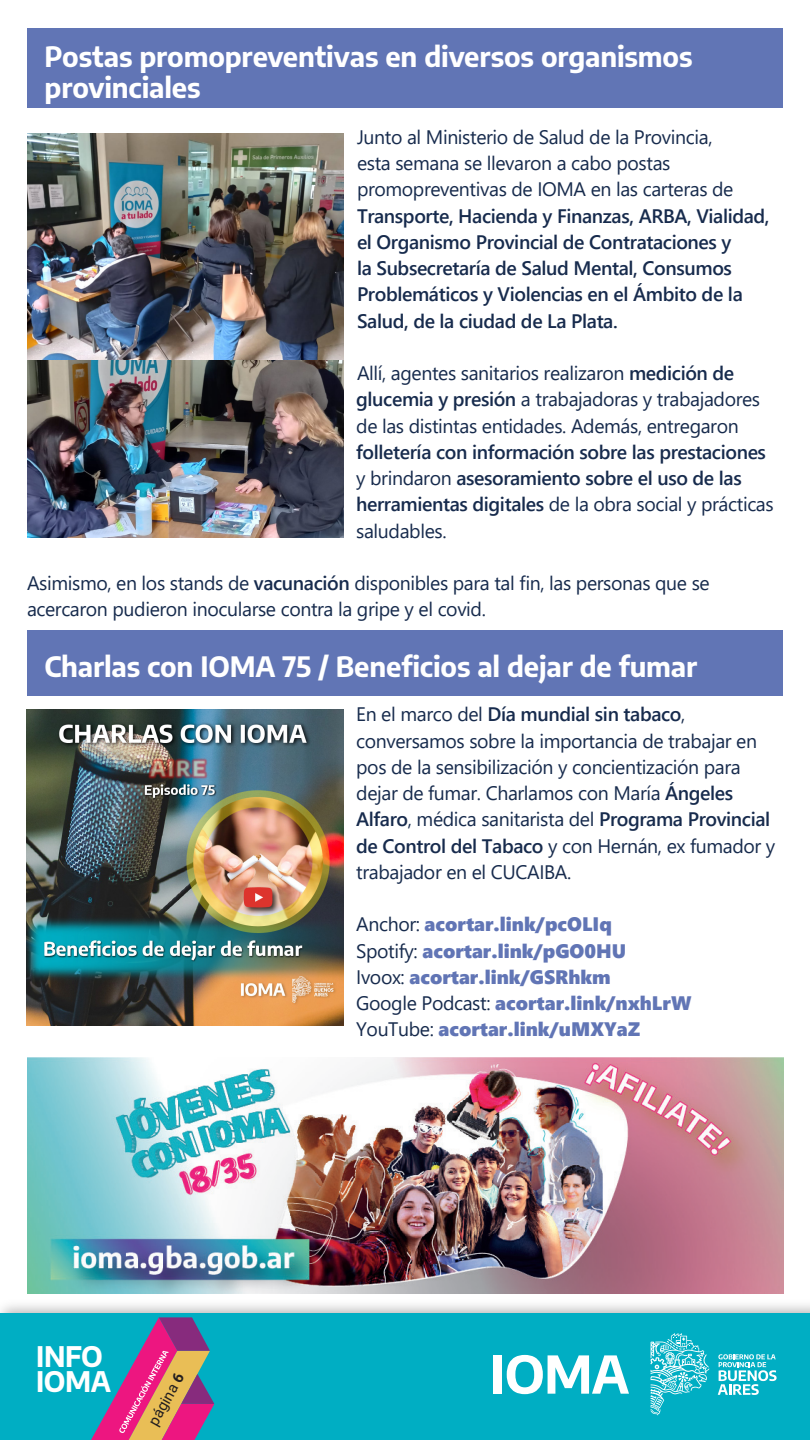
<style>
.page{position:relative;width:810px;height:1440px;background:#fff}
.page>*{position:absolute;margin:0;border:0;box-sizing:border-box;transform-origin:0 0}
.t1{font:700 27.83px/24.1px "Encode Sans";letter-spacing:-.015em;color:#fff}
.t2{font:700 27.53px/30.6px "Encode Sans";letter-spacing:-.005em;color:#fff}
.t3{font:19.5px/26.2px "Segoe UI";letter-spacing:-.02em;color:#172b4d}
.t4{font:600 19.5px/26.2px "Segoe UI";letter-spacing:-.02em;color:#172b4d}
.t5{font:19.5px/26.2px "Segoe UI Black";color:#6175b5}
.t6{font:15px "Roboto";color:#231f20}
.s1{font-weight:400}
.s2{font-weight:600}
.s3{font-family:"Segoe UI";color:#172b4d}
.s4{font-weight:700}
</style>
<div class="page">
<img style="left:0;top:1305px;width:810px;height:9px">
<div style="left:0;top:1314px;width:810px;height:126px;background:#00aec3"></div>
<svg style="left:718px;top:1354px;width:59px;height:41px"></svg>
<svg style="left:651px;top:1333px;width:58px;height:82px"></svg>
<div style="left:494px;top:1355px;width:8px;height:39px;background:#fff"></div>
<svg style="left:507px;top:1355px;width:122px;height:39px"></svg>
<svg style="left:91px;top:1317px;width:123px;height:123px"></svg>
<div style="left:27px;top:28px;width:756px;height:80px;background:#6175b5"></div>
<div style="left:27px;top:630px;width:756px;height:66px;background:#6175b5"></div>
<img style="left:27px;top:134px;width:317px;height:404px">
<img style="left:27px;top:710px;width:316px;height:316px">
<img style="left:27px;top:1058px;width:756px;height:236px">
<p class="t2" style="left:45px;top:40px;width:649px">Postas promopreventivas en diversos organismos provinciales</p>
<p class="t4" style="left:357px;top:122px;width:414px"><span class="s1">Junto al Ministerio de Salud de la Provincia,<br>esta semana se llevaron a cabo postas promopreventivas de IOMA en las carteras de </span>Transporte, Hacienda y Finanzas, ARBA, Vialidad, el Organismo Provincial de Contrataciones y<br>la Subsecretaría de Salud Mental, Consumos Problemáticos y Violencias en el Ámbito de la Salud, de la ciudad de La Plata.</p>
<p class="t3" style="left:356px;top:358px;width:419px">Allí, agentes sanitarios realizaron <span class="s2">medición de glucemia y presión</span> a trabajadoras y trabajadores de las distintas entidades. Además, entregaron <span class="s2">folletería con información sobre las prestaciones </span>y brindaron <span class="s2">asesoramiento sobre el uso de las herramientas digitales</span> de la obra social y prácticas saludables.</p>
<p class="t3" style="left:27px;top:568px;width:684px">Asimismo, en los stands de <span class="s2">vacunación</span> disponibles para tal fin, las personas que se acercaron pudieron inocularse contra la gripe y el covid.</p>
<p class="t2" style="left:45px;top:650px;width:654px">Charlas con IOMA 75 / Beneficios al dejar de fumar</p>
<p class="t3" style="left:356px;top:700px;width:421px">En el marco del <span class="s2">Día mundial sin tabaco</span>, conversamos sobre la importancia de trabajar en pos de la sensibilización y concientización para dejar de fumar. Charlamos con María <span class="s2">Ángeles Alfaro</span>, médica sanitarista del <span class="s2">Programa Provincial de Control del Tabaco</span> y con Hernán, ex fumador y trabajador en el CUCAIBA.</p>
<p class="t5" style="left:356px;top:910px;width:337px"><span class="s3">Anchor:</span> acortar.link/pcOLIq<br><span class="s3">Spotify:</span> acortar.link/pGO0HU<br><span class="s3">Ivoox:</span> acortar.link/GSRhkm<br><span class="s3">Google Podcast:</span> acortar.link/nxhLrW<br><span class="s3">YouTube:</span> acortar.link/uMXYaZ</p>
<h1 class="t1" style="left:36px;top:1343px;width:77px">INFO<br>IOMA</h1>
<p class="t6" style="left:143px;top:1419px;width:59px;rotate:-61deg">página <span class="s4">6</span></p>
</div>
